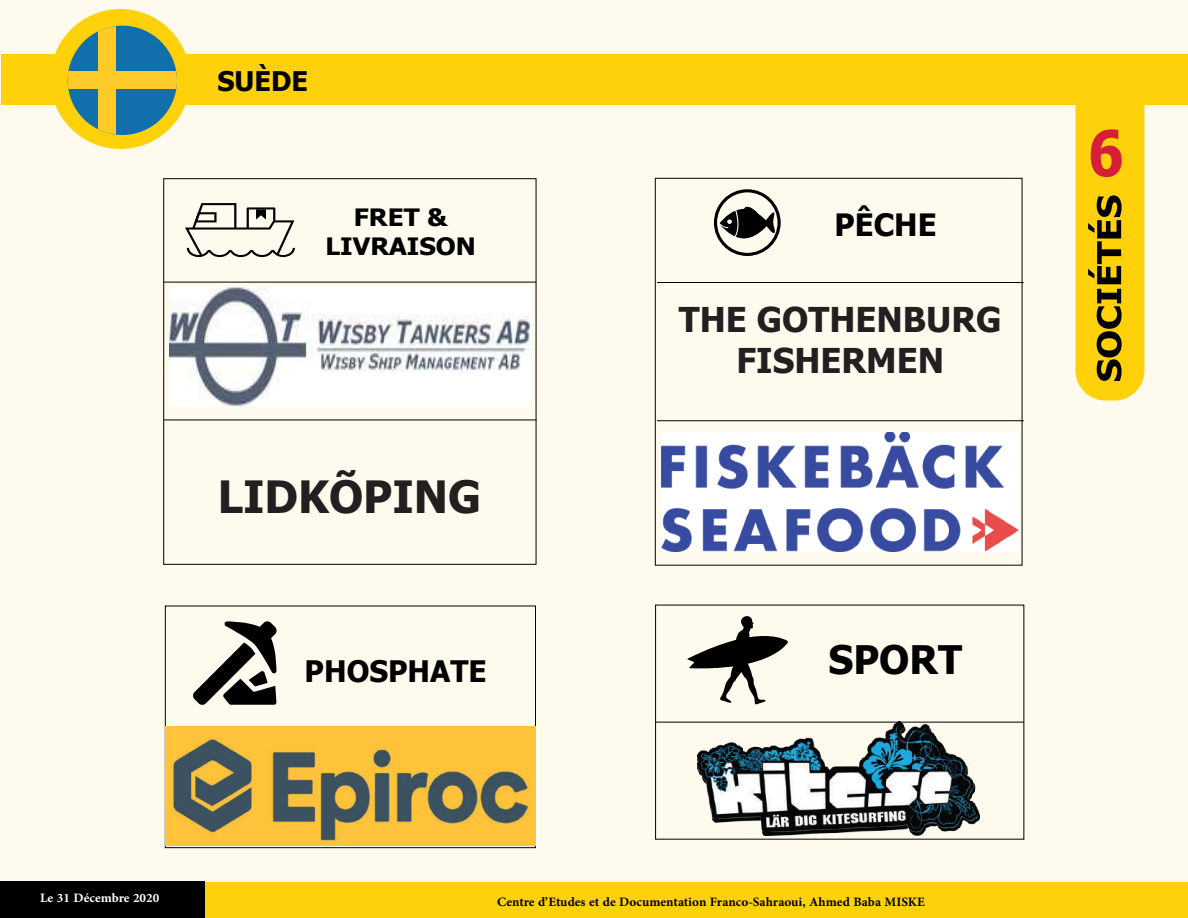
<style>
.page{position:relative;width:1188px;height:918px;background:#fefaed}
.page>*{position:absolute;margin:0;border:0;box-sizing:border-box;transform-origin:0 0}
.t1{font:700 63.15px "Tahoma";color:#d81d37;scale:.88 1}
.t2{font:700 44.4px "Tahoma";color:#231f20}
.t3{font:700 39.3px "Tahoma";color:#000001}
.t4{font:700 34.2px/41px "Tahoma";color:#231f20;text-align:center}
.t5{font:700 30.75px "Tahoma";color:#000001}
.t6{font:700 29.55px "Tahoma";color:#000001}
.t7{font:700 27px "Tahoma";color:#000001}
.t8{font:700 23.85px/28.7px "Tahoma";color:#000001;text-align:center;scale:1.09 1}
.t9{font:700 18px "Adobe Arabic";color:#000001}
.t10{font:700 18px "Adobe Arabic";color:#fff}
</style>
<div class="page">
<div style="left:1px;top:54px;width:1187px;height:51px;background:#fed10a"></div>
<div style="left:0;top:883px;width:1188px;height:35px;background:#fed10a"></div>
<div style="left:50px;top:9px;width:140px;height:140px;background:#fed10a;border-radius:50%"></div>
<div style="left:0;top:881px;width:205px;height:37px;background:#000001"></div>
<div style="left:163px;top:178px;width:373px;height:387px;border:1px solid #000001"></div>
<hr style="left:164px;top:282px;width:372px;height:1px;background:#000001">
<hr style="left:164px;top:420px;width:372px;height:1px;background:#000001">
<svg style="left:185px;top:203px;width:110px;height:54px"></svg>
<div style="left:165px;top:606px;width:371px;height:242px;border:1px solid #000001"></div>
<hr style="left:165px;top:726px;width:371px;height:1px;background:#000001">
<svg style="left:193px;top:621px;width:84px;height:84px"></svg>
<div style="left:655px;top:178px;width:367px;height:388px;border:1px solid #000001"></div>
<hr style="left:657px;top:282px;width:367px;height:1px;background:#000001">
<hr style="left:657px;top:420px;width:367px;height:1px;background:#000001">
<svg style="left:714px;top:189px;width:67px;height:67px"></svg>
<hr style="left:656px;top:722px;width:368px;height:1px;background:#000001">
<svg style="left:687px;top:616px;width:101px;height:89px"></svg>
<img style="left:165px;top:727px;width:371px;height:119px">
<img style="left:762px;top:809px;width:217px;height:27px">
<svg style="left:68px;top:26px;width:109px;height:45px;fill:#1170ab"></svg>
<svg style="left:68px;top:89px;width:109px;height:46px;fill:#1170ab"></svg>
<div style="left:68px;top:71px;width:109px;height:18px;background:#fdca27"></div>
<div style="left:98px;top:26px;width:18px;height:109px;background:#fdca27"></div>
<img style="left:170px;top:287px;width:361px;height:119px">
<img style="left:662px;top:432px;width:357px;height:119px">
<img style="left:698px;top:722px;width:280px;height:110px">
<svg style="left:1076px;top:105px;width:68px;height:295px;background:#deb70c"></svg>
<h3 class="t7" style="left:218px;top:62px;width:92px">SUÈDE</h3>
<h3 class="t8" style="left:325px;top:204px;width:140px">FRET &amp;<br>LIVRAISON</h3>
<h2 class="t2" style="left:218px;top:466px;width:265px">LIDKÕPING</h2>
<h3 class="t6" style="left:305px;top:651px;width:184px">PHOSPHATE</h3>
<h3 class="t5" style="left:835px;top:204px;width:103px">PÊCHE</h3>
<h3 class="t4" style="left:679px;top:301px;width:324px">THE GOTHENBURG<br>FISHERMEN</h3>
<h3 class="t3" style="left:829px;top:632px;width:135px">SPORT</h3>
<p class="t10" style="left:40px;top:886px;width:121px">Le 31 Décembre 2020</p>
<p class="t9" style="left:497px;top:889px;width:429px">Centre d’Etudes et de Documentation Franco-Sahraoui, Ahmed Baba MISKE</p>
<h1 class="t1" style="left:1088px;top:109px;width:42px">6</h1>
</div>
